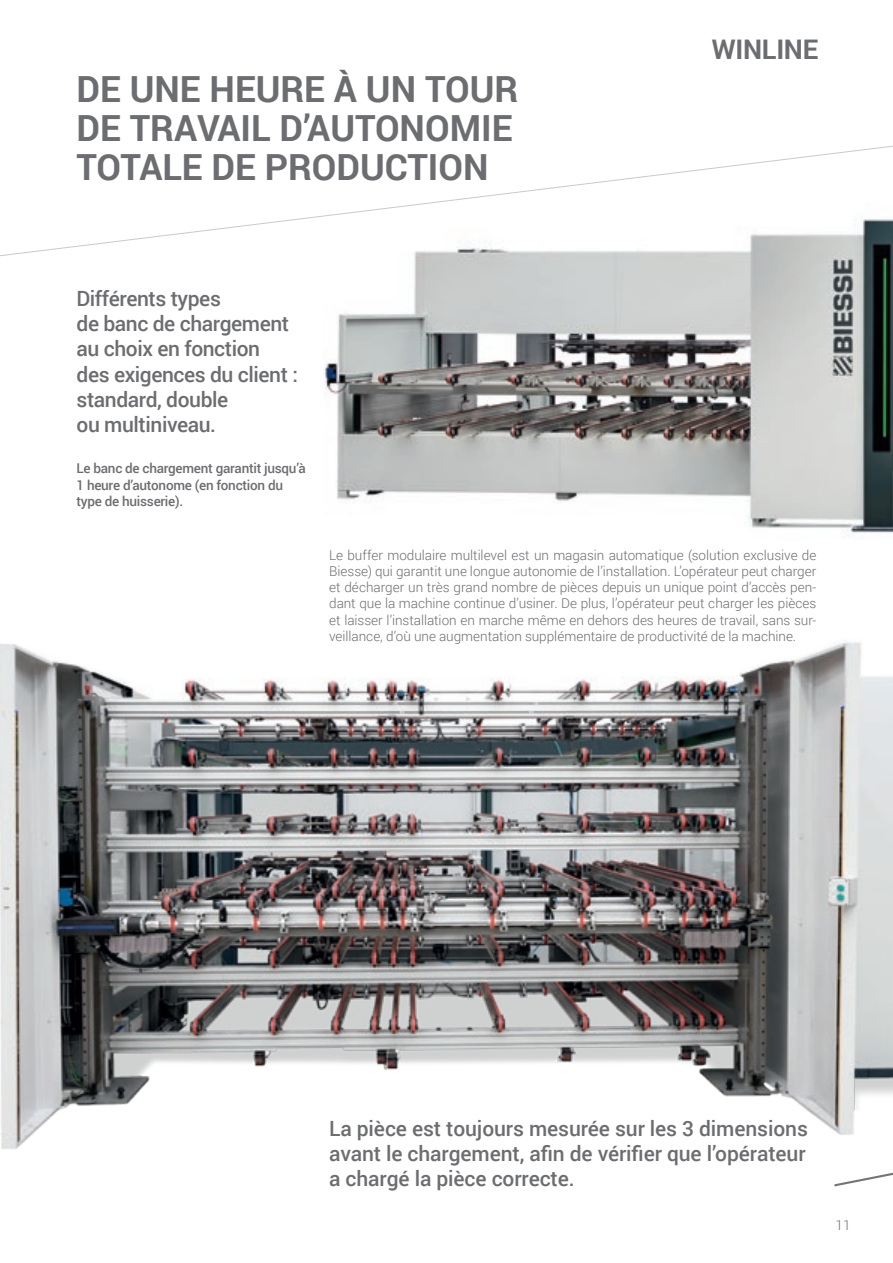
<style>
.page{position:relative;width:893px;height:1263px;background:#fff}
.page>*{position:absolute;margin:0;border:0;box-sizing:border-box;transform-origin:0 0}
.t1{font:700 36px/39px "Roboto";color:#6c6d70}
.t2{font:700 27px "Roboto";letter-spacing:-.01em;color:#6c6d70}
.t3{font:500 21px/25.2px "Roboto";letter-spacing:-.02em;color:#6c6d70;text-align:justify}
.t4{font:300 13.5px/16.2px "Roboto";color:#6c6d70;text-align:justify}
.t5{font:500 13.5px/16.2px "Roboto";letter-spacing:-.02em;color:#6c6d70}
</style>
<div class="page">
<img style="left:324px;top:369px;width:569px;height:167px">
<svg style="left:0;top:145px;width:893px;height:224px"></svg>
<svg style="left:834px;top:1172px;width:59px;height:14px"></svg>
<img style="left:0;top:641px;width:893px;height:508px">
<p class="t1" style="left:77px;top:68px;width:443px">DE UNE HEURE À UN TOUR<br>DE TRAVAIL D’AUTONOMIE<br>TOTALE DE PRODUCTION</p>
<p class="t3" style="left:77px;top:285px;width:223px;text-align:left">Différents types<br>de banc de chargement au choix en fonction des exigences du client : standard, double<br>ou multiniveau.</p>
<p class="t5" style="left:77px;top:460px;width:231px">Le banc de chargement garantit jusqu’à<br>1 heure d’autonome (en fonction du type de huisserie).</p>
<p class="t2" style="left:712px;top:30px;width:108px">WINLINE</p>
<p class="t4" style="left:329px;top:546px;width:489px">Le buffer modulaire multilevel est un magasin automatique (solution exclusive de Biesse) qui garantit une longue autonomie de l’installation. L’opérateur peut charger et décharger un très grand nombre de pièces depuis un unique point d’accès pen&shy;dant que la machine continue d’usiner. De plus, l’opérateur peut charger les pièces et laisser l’installation en marche même en dehors des heures de travail, sans sur&shy;veillance, d’où une augmentation supplémentaire de productivité de la machine.</p>
<p class="t3" style="left:329px;top:1115px;width:480px">La pièce est toujours mesurée sur les 3 dimensions avant le chargement, afin de vérifier que l’opérateur a chargé la pièce correcte.</p>
<p class="t4" style="left:836px;top:1216px;width:16px">11</p>
</div>
